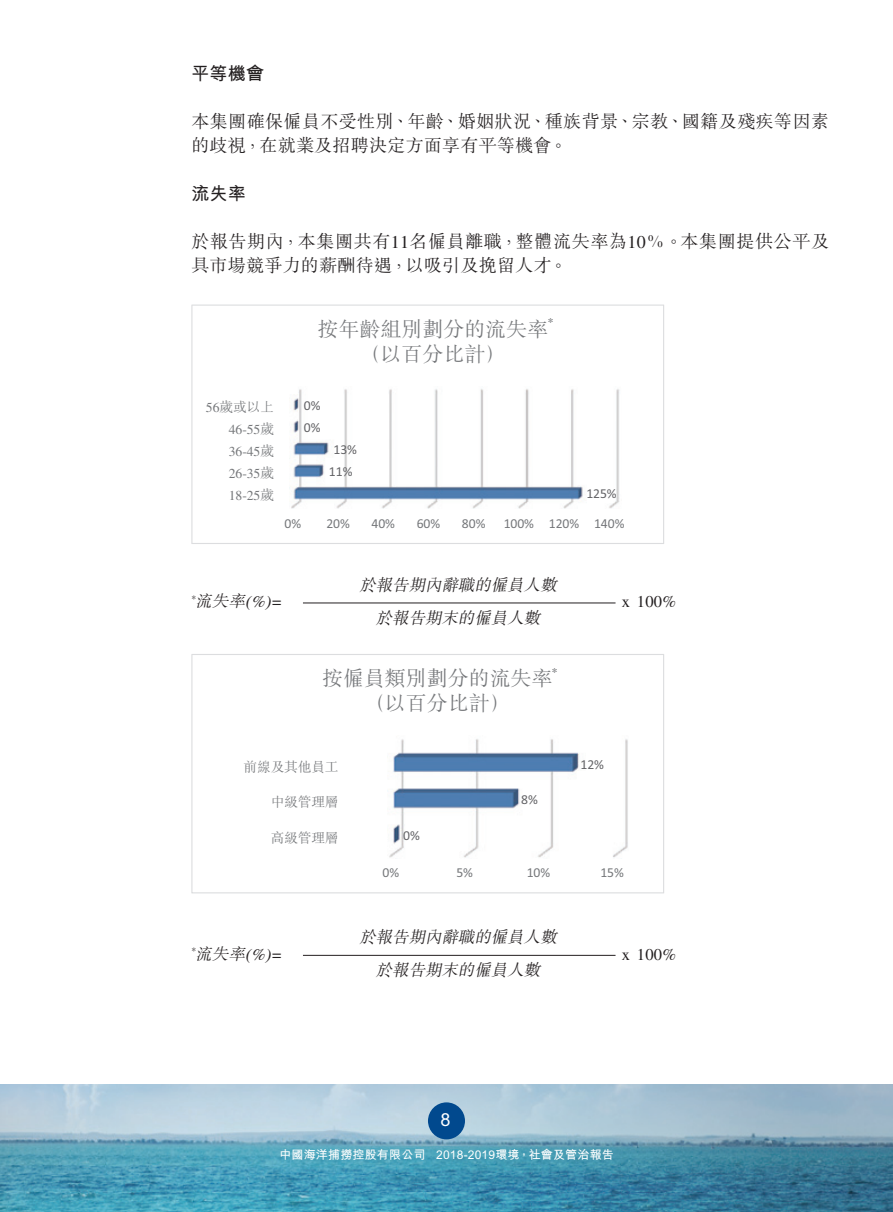
<style>
.page{position:relative;width:893px;height:1212px;background:#fff}
.page>*{position:absolute;margin:0;border:0;box-sizing:border-box;transform-origin:0 0}
.t1{font:20.85px/25px "M Sung HK Light E Ten B5 H";letter-spacing:.005em;color:#76787b;text-align:center}
.t2{font:18px/24px "M Sung HK Light E Ten B5 H";letter-spacing:.025em;color:#231f20}
.t3{font:18px "M Hei HK Bold E Ten B5 H";letter-spacing:.015em;color:#231f20}
.t4{font:18px "M Hei HK Bold E Ten B5 H";color:#fff}
.t5{font:italic 16.5px "M Sung HK Light E Ten B5 H";letter-spacing:-.005em;color:#231f20}
.t6{font:16.5px "Times LT Std";letter-spacing:.015em;color:#231f20}
.t7{font:13.65px "Calibri";letter-spacing:-.005em;color:#76787b}
.t8{font:13.65px "Times LT Std";letter-spacing:-.005em;color:#76787b}
.t9{font:13.65px "M Sung HK Light E Ten B5 H";letter-spacing:-.01em;color:#76787b}
.t10{font:13.65px "Calibri";letter-spacing:-.005em;color:#636366}
.t11{font:12px "M Hei HK Bold E Ten B5 H";letter-spacing:.015em;color:#fff}
.t12{font:12px "M Sung HK Light E Ten B5 H";color:#76787b}
.s1{font-family:"Times LT Std"}
.s2{font-family:"M Sung HK Light E Ten B5 H"}
.s3{font-family:"Times LT Std";font-style:normal}
</style>
<div class="page">
<img style="left:0;top:1084px;width:893px;height:128px">
<div style="left:428px;top:1102px;width:37px;height:37px;background:#01498e;border-radius:50%"></div>
<svg style="left:191px;top:304px;width:473px;height:240px"></svg>
<hr style="left:303px;top:603px;width:312px;height:1px;background:#231f20">
<svg style="left:191px;top:654px;width:473px;height:239px"></svg>
<hr style="left:303px;top:955px;width:312px;height:1px;background:#231f20">
<p class="t3" style="left:191px;top:66px;width:74px">平等機會</p>
<p class="t2" style="left:191px;top:112px;width:639px">本集團確保僱員不受性別、年齡、婚姻狀況、種族背景、宗教、國籍及殘疾等因素的歧視，在就業及招聘決定方面享有平等機會。</p>
<p class="t3" style="left:191px;top:186px;width:56px">流失率</p>
<p class="t2" style="left:191px;top:232px;width:639px">於報告期內，本集團共有<span class="s1">11</span>名僱員離職，整體流失率為<span class="s1">10</span>％。本集團提供公平及具市場競爭力的薪酬待遇，以吸引及挽留人才。</p>
<p class="t1" style="left:318px;top:319px;width:232px">按年齡組別劃分的流失率（以百分比計）</p>
<p class="t12" style="left:548px;top:317px;width:7px">*</p>
<p class="t9" style="left:206px;top:402px;width:70px"><span class="s1">56</span>歲或以上</p>
<p class="t10" style="left:304px;top:398px;width:18px">0%</p>
<p class="t8" style="left:229px;top:421px;width:47px">46-55<span class="s2">歲</span></p>
<p class="t10" style="left:304px;top:420px;width:18px">0%</p>
<p class="t8" style="left:229px;top:443px;width:47px">36-45<span class="s2">歲</span></p>
<p class="t10" style="left:333px;top:441px;width:25px">13%</p>
<p class="t8" style="left:229px;top:465px;width:47px">26-35<span class="s2">歲</span></p>
<p class="t10" style="left:329px;top:463px;width:25px">11%</p>
<p class="t8" style="left:229px;top:487px;width:47px">18-25<span class="s2">歲</span></p>
<p class="t10" style="left:586px;top:485px;width:32px">125%</p>
<p class="t7" style="left:285px;top:515px;width:18px">0%</p>
<p class="t7" style="left:326px;top:515px;width:25px">20%</p>
<p class="t7" style="left:372px;top:515px;width:25px">40%</p>
<p class="t7" style="left:417px;top:515px;width:25px">60%</p>
<p class="t7" style="left:462px;top:515px;width:25px">80%</p>
<p class="t7" style="left:504px;top:515px;width:122px">100% 120% 140%</p>
<p class="t5" style="left:191px;top:595px;width:91px"><sup>*</sup>流失率<span class="s1">(%)</span><span class="s3">=</span></p>
<p class="t5" style="left:359px;top:578px;width:199px">於報告期內辭職的僱員人數</p>
<p class="t5" style="left:376px;top:611px;width:166px">於報告期末的僱員人數</p>
<p class="t1" style="left:322px;top:668px;width:232px">按僱員類別劃分的流失率（以百分比計）</p>
<p class="t12" style="left:552px;top:667px;width:7px">*</p>
<p class="t9" style="left:244px;top:761px;width:97px">前線及其他員工</p>
<p class="t9" style="left:271px;top:797px;width:69px">中級管理層</p>
<p class="t9" style="left:271px;top:832px;width:69px">高級管理層</p>
<p class="t10" style="left:403px;top:827px;width:18px">0%</p>
<p class="t10" style="left:521px;top:792px;width:18px">8%</p>
<p class="t6" style="left:622px;top:592px;width:56px">x 100%</p>
<p class="t10" style="left:580px;top:756px;width:25px">12%</p>
<p class="t5" style="left:191px;top:947px;width:91px"><sup>*</sup>流失率<span class="s1">(%)</span><span class="s3">=</span></p>
<p class="t7" style="left:383px;top:864px;width:18px">0%</p>
<p class="t7" style="left:456px;top:864px;width:18px">5%</p>
<p class="t7" style="left:527px;top:864px;width:25px">10%</p>
<p class="t7" style="left:600px;top:864px;width:25px">15%</p>
<p class="t5" style="left:359px;top:931px;width:199px">於報告期內辭職的僱員人數</p>
<p class="t5" style="left:376px;top:964px;width:166px">於報告期末的僱員人數</p>
<p class="t6" style="left:622px;top:944px;width:56px">x 100%</p>
<p class="t4" style="left:441px;top:1112px;width:12px">8</p>
<p class="t11" style="left:279px;top:1150px;width:336px">中國海洋捕撈控股有限公司 2018-2019環境，社會及管治報告</p>
</div>
